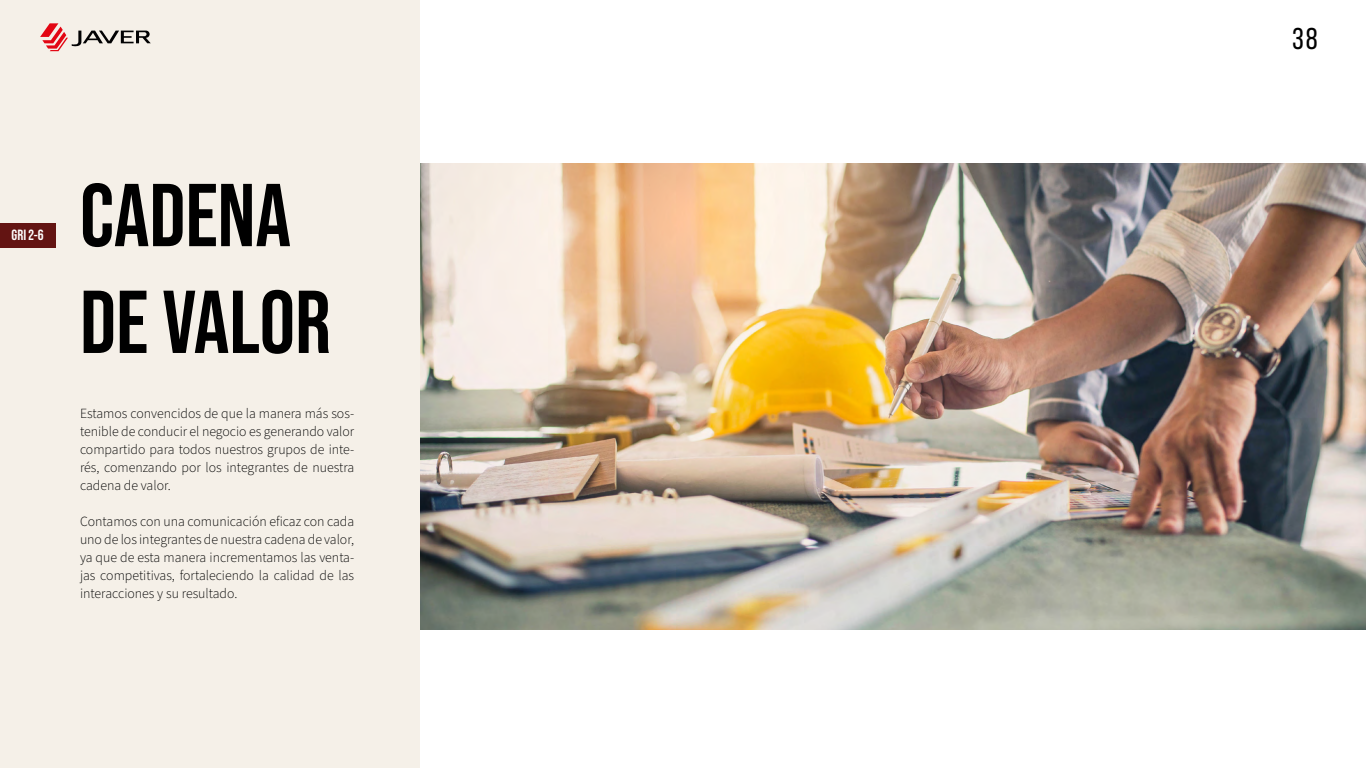
<style>
.page{position:relative;width:1366px;height:768px;background:#fff}
.page>*{position:absolute;margin:0;border:0;box-sizing:border-box;transform-origin:0 0}
.t1{font:700 89px/106.8px "Bebas Neue Pro";color:#000}
.t2{font:30px "Bebas Neue Pro";color:#000}
.t3{font:700 14.8px "Bebas Neue Pro";color:#fff}
.t4{font:300 14px/18px "Source Sans Pro";color:#000;text-align:justify}
</style>
<div class="page">
<div style="left:0;top:0;width:420px;height:768px;background:#f5f0e8"></div>
<img style="left:420px;top:163px;width:946px;height:467px">
<div style="left:0;top:223px;width:55px;height:24px;background:#631412"></div>
<svg style="left:40px;top:23px;width:111px;height:28px"></svg>
<p class="t3" style="left:12px;top:227px;width:34px">GRI 2-6</p>
<h1 class="t1" style="left:80px;top:161px;width:253px">CADENA<br>DE VALOR</h1>
<p class="t4" style="left:80px;top:405px;width:276px">Estamos convencidos de que la manera más sos&shy;tenible de conducir el negocio es generando valor compartido para todos nuestros grupos de inte&shy;rés, comenzando por los integrantes de nuestra cadena de valor.</p>
<p class="t4" style="left:80px;top:513px;width:276px">Contamos con una comunicación eficaz con cada uno de los integrantes de nuestra cadena de valor, ya que de esta manera incrementamos las venta&shy;jas competitivas, fortaleciendo la calidad de las interacciones y su resultado.</p>
<h2 class="t2" style="left:1292px;top:22px;width:27px">38</h2>
</div>
